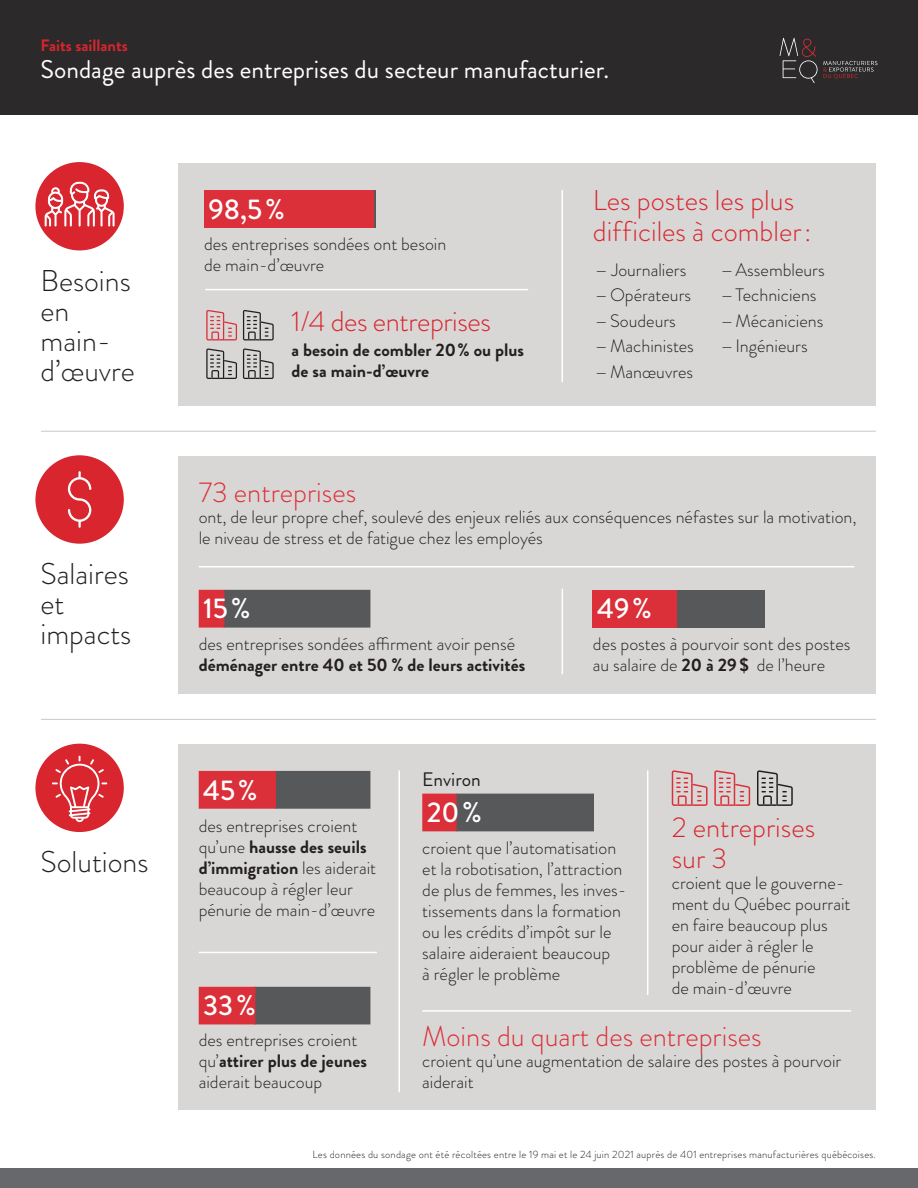
<style>
.page{position:relative;width:918px;height:1188px;background:#fff}
.page>*{position:absolute;margin:0;border:0;box-sizing:border-box;transform-origin:0 0}
.t1{font:300 30px/30px "Brandon Grotesque";color:#231f20}
.t2{font:300 28.5px/31.5px "Brandon Grotesque";color:#d8252e}
.t3{font:300 28.5px "Brandon Grotesque";color:#db2f39}
.t4{font:500 28.5px "Brandon Grotesque";color:#fff}
.t5{font:25.5px "Brandon Grotesque";color:#fff}
.t6{font:19.5px "Brandon Grotesque";color:#231f20}
.t7{font:300 18px/21px "Brandon Grotesque";color:#231f20}
.t8{font:300 18px/25.5px "Brandon Grotesque";color:#231f20;scale:2 1}
.t9{font:700 18px/21px "Brandon Grotesque";color:#231f20}
.t10{font:700 16.5px "Brandon Grotesque";color:#d8252e}
.t11{font:300 10.5px "Brandon Grotesque";letter-spacing:.02em;color:#231f20}
.s1{font-weight:700}
</style>
<div class="page">
<div style="left:178px;top:163px;width:698px;height:243px;background:#d9d7d5"></div>
<div style="left:178px;top:456px;width:698px;height:238px;background:#d9d7d5"></div>
<div style="left:178px;top:744px;width:698px;height:366px;background:#d9d7d5"></div>
<div style="left:0;top:0;width:918px;height:114px;background:#2b292a"></div>
<svg style="left:780px;top:38px;width:97px;height:45px"></svg>
<svg style="left:33px;top:160px;width:93px;height:93px;background:#dc4048"></svg>
<div style="left:31px;top:158px;width:97px;height:97px;border:4px solid #fff;border-radius:50%"></div>
<svg style="left:44px;top:182px;width:71px;height:45px"></svg>
<div style="left:0;top:1169px;width:918px;height:19px;background:#67686c"></div>
<svg style="left:33px;top:453px;width:93px;height:93px;background:#dc4148"></svg>
<div style="left:31px;top:451px;width:97px;height:97px;border:4px solid #fff;border-radius:50%"></div>
<svg style="left:44px;top:465px;width:53px;height:68px;background:#db3740"></svg>
<svg style="left:33px;top:741px;width:93px;height:93px;background:#de4b52"></svg>
<div style="left:31px;top:739px;width:97px;height:98px;border:4px solid #fff;border-radius:50%"></div>
<svg style="left:44px;top:755px;width:64px;height:67px;background:#dd454d"></svg>
<hr style="left:373px;top:190px;width:3px;height:38px;background:#57585a">
<div style="left:204px;top:190px;width:169px;height:38px;background:#db2f39"></div>
<hr style="left:205px;top:289px;width:323px;height:1px;background:#fff">
<hr style="left:199px;top:566px;width:655px;height:1px;background:#fff">
<hr style="left:199px;top:952px;width:178px;height:1px;background:#fff">
<hr style="left:422px;top:1010px;width:429px;height:2px;background:#fff">
<hr style="left:562px;top:589px;width:1px;height:85px;background:#fff">
<hr style="left:398px;top:770px;width:2px;height:322px;background:#fff">
<hr style="left:647px;top:770px;width:1px;height:225px;background:#fff">
<hr style="left:562px;top:190px;width:1px;height:192px;background:#fff">
<svg style="left:199px;top:771px;width:171px;height:38px;background:#92464c"></svg>
<svg style="left:672px;top:770px;width:36px;height:36px"></svg>
<svg style="left:714px;top:770px;width:36px;height:36px"></svg>
<svg style="left:757px;top:770px;width:36px;height:36px"></svg>
<div style="left:677px;top:590px;width:88px;height:38px;background:#57585a"></div>
<div style="left:593px;top:590px;width:84px;height:38px;background:#db2f39"></div>
<svg style="left:199px;top:590px;width:171px;height:38px;background:#6b5356"></svg>
<svg style="left:199px;top:987px;width:171px;height:37px;background:#824a4f"></svg>
<svg style="left:422px;top:794px;width:172px;height:37px;background:#715053"></svg>
<hr style="left:41px;top:431px;width:835px;height:1px;background:#c7c8ca">
<hr style="left:41px;top:719px;width:835px;height:1px;background:#c7c8ca">
<svg style="left:206px;top:310px;width:31px;height:30px"></svg>
<svg style="left:243px;top:310px;width:31px;height:30px"></svg>
<svg style="left:206px;top:348px;width:31px;height:31px"></svg>
<svg style="left:243px;top:348px;width:31px;height:31px"></svg>
<p class="t10" style="left:40px;top:33px;width:89px">Faits saillants</p>
<h3 class="t5" style="left:40px;top:51px;width:570px">Sondage auprès des entreprises du secteur manufacturier.</h3>
<h1 class="t1" style="left:40px;top:266px;width:96px">Besoins en main&shy;d’œuvre</h1>
<h1 class="t1" style="left:40px;top:559px;width:92px">Salaires et impacts</h1>
<h1 class="t1" style="left:40px;top:847px;width:110px">Solutions</h1>
<h2 class="t4" style="left:209px;top:189px;width:78px">98,5 %</h2>
<p class="t7" style="left:204px;top:233px;width:244px">des entreprises sondées ont besoin de main-d’œuvre</p>
<h2 class="t2" style="left:292px;top:305px;width:201px">1/4 des entreprises</h2>
<p class="t9" style="left:292px;top:340px;width:234px">a besoin de combler 20 % ou plus de sa main-d’œuvre</p>
<h2 class="t2" style="left:593px;top:184px;width:220px">Les postes les plus difficiles à combler :</h2>
<p class="t8" style="left:593px;top:257px;width:52px">- Journaliers -Opérateurs -Soudeurs -Machinistes -Manœuvres</p>
<p class="t8" style="left:718px;top:257px;width:55px">-Assembleurs -Techniciens -Mécaniciens -Ingénieurs</p>
<h2 class="t3" style="left:199px;top:473px;width:159px">73 entreprises</h2>
<p class="t7" style="left:199px;top:506px;width:659px">ont, de leur propre chef, soulevé des enjeux reliés aux conséquences néfastes sur la motivation, le niveau de stress et de fatigue chez les employés</p>
<h2 class="t4" style="left:203px;top:589px;width:49px">15 %</h2>
<p class="t7" style="left:199px;top:634px;width:318px">des entreprises sondées affirment avoir pensé</p>
<p class="t9" style="left:199px;top:655px;width:328px">déménager entre 40 et 50 % de leurs activités</p>
<h2 class="t4" style="left:597px;top:589px;width:56px">49 %</h2>
<p class="t7" style="left:593px;top:634px;width:259px">des postes à pourvoir sont des postes au salaire de <span class="s1">20 à 29 $</span> de l’heure</p>
<h2 class="t4" style="left:203px;top:770px;width:56px">45 %</h2>
<p class="t7" style="left:199px;top:815px;width:179px">des entreprises croient qu’une <span class="s1">hausse des seuils d’immigration</span> les aiderait beaucoup à régler leur pénurie de main-d’œuvre</p>
<h2 class="t4" style="left:203px;top:986px;width:54px">33 %</h2>
<p class="t7" style="left:199px;top:1030px;width:170px">des entreprises croient qu’<span class="s1">attirer plus de jeunes </span>aiderait beaucoup</p>
<p class="t6" style="left:422px;top:766px;width:60px">Environ</p>
<h2 class="t4" style="left:427px;top:793px;width:57px">20 %</h2>
<p class="t7" style="left:422px;top:838px;width:206px">croient que l’automatisation et la robotisation, l’attraction de plus de femmes, les inves&shy;tissements dans la formation ou les crédits d’impôt sur le salaire aideraient beaucoup<br>à régler le problème</p>
<h2 class="t2" style="left:672px;top:811px;width:145px">2 entreprises sur 3</h2>
<p class="t7" style="left:672px;top:873px;width:180px">croient que le gouverne&shy;ment du Québec pourrait en faire beaucoup plus pour aider à régler le problème de pénurie<br>de main-d’œuvre</p>
<h2 class="t3" style="left:422px;top:1017px;width:341px">Moins du quart des entreprises</h2>
<p class="t7" style="left:422px;top:1051px;width:421px">croient qu’une augmentation de salaire des postes à pourvoir aiderait</p>
<p class="t11" style="left:313px;top:1148px;width:565px">Les données du sondage ont été récoltées entre le 19 mai et le 24 juin 2021 auprès de 401 entreprises manufacturières québécoises.</p>
</div>
